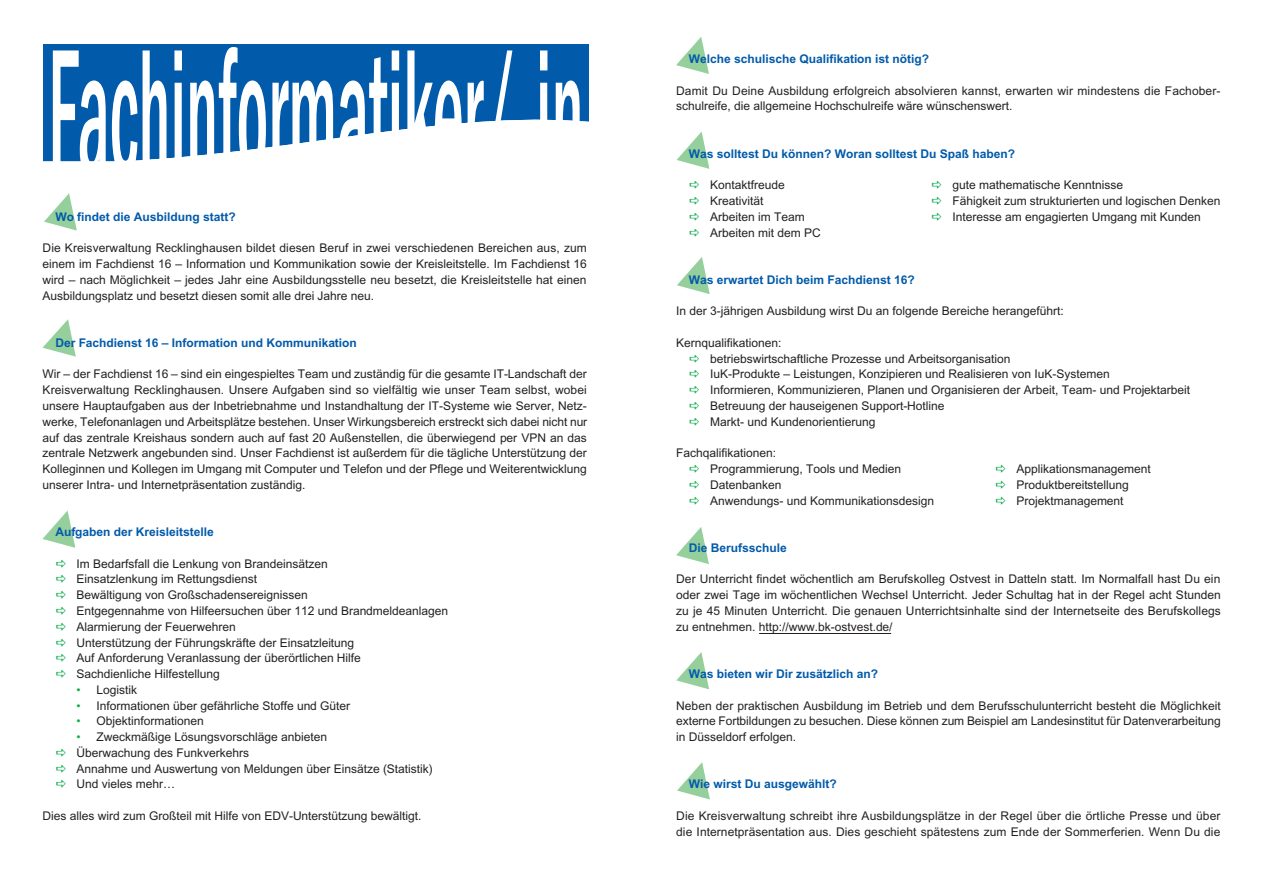
<style>
.page{position:relative;width:1263px;height:893px;background:#fff}
.page>*{position:absolute;margin:0;border:0;box-sizing:border-box;transform-origin:0 0}
.t1{font:500 condensed 185.25px "Franklin Gothic";color:#fff;scale:.38 1}
.t2{font:12px/15.8px "Arial";color:#231f20}
.t3{font:700 12px "Arial";color:#015aaa}
.s1{color:#0cae4c}
</style>
<div class="page">
<svg style="left:43px;top:510px;width:32px;height:38px"></svg>
<svg style="left:676px;top:132px;width:33px;height:37px"></svg>
<svg style="left:676px;top:37px;width:33px;height:37px"></svg>
<svg style="left:676px;top:527px;width:33px;height:37px"></svg>
<svg style="left:43px;top:319px;width:33px;height:38px"></svg>
<svg style="left:44px;top:193px;width:33px;height:38px"></svg>
<div style="left:43px;top:44px;width:546px;height:128px;background:#015aaa"></div>
<svg style="left:43px;top:119px;width:546px;height:53px"></svg>
<svg style="left:676px;top:652px;width:33px;height:37px"></svg>
<svg style="left:677px;top:762px;width:33px;height:37px"></svg>
<svg style="left:677px;top:257px;width:33px;height:37px"></svg>
<hr style="left:759px;top:633px;width:132px;height:1px;background:#231f20">
<h1 class="t1" style="left:48px;top:50px;width:1410px">Fachinformatiker/-in</h1>
<p class="t3" style="left:689px;top:54px;width:242px">Welche schulische Qualifikation ist nötig?</p>
<p class="t2" style="left:676px;top:84px;width:546px">Damit Du Deine Ausbildung erfolgreich absolvieren kannst, erwarten wir mindestens die Fachober&shy;schulreife, die allgemeine Hochschulreife wäre wünschenswert.</p>
<p class="t3" style="left:689px;top:149px;width:328px">Was solltest Du können? Woran solltest Du Spaß haben?</p>
<p class="t2" style="left:710px;top:178px;width:76px">Kontaktfreude</p>
<p class="t2" style="left:952px;top:178px;width:172px">gute mathematische Kenntnisse</p>
<p class="t2" style="left:710px;top:194px;width:55px">Kreativität</p>
<p class="t2" style="left:952px;top:194px;width:269px">Fähigkeit zum strukturierten und logischen Denken</p>
<p class="t2" style="left:710px;top:210px;width:96px">Arbeiten im Team</p>
<p class="t2" style="left:952px;top:210px;width:250px">Interesse am engagierten Umgang mit Kunden</p>
<p class="t2" style="left:710px;top:226px;width:112px">Arbeiten mit dem PC</p>
<p class="t3" style="left:689px;top:275px;width:227px">Was erwartet Dich beim Fachdienst 16?</p>
<p class="t2" style="left:676px;top:304px;width:389px">In der 3-jährigen Ausbildung wirst Du an folgende Bereiche herangeführt:</p>
<p class="t2" style="left:710px;top:336px;width:482px;text-indent:-34px">Kernqualifikationen:<br>betriebswirtschaftliche Prozesse und Arbeitsorganisation<br>IuK-Produkte – Leistungen, Konzipieren und Realisieren von IuK-Systemen<br>Informieren, Kommunizieren, Planen und Organisieren der Arbeit, Team- und Projektarbeit Betreuung der hauseigenen Support-Hotline<br>Markt- und Kundenorientierung</p>
<p class="t2" style="left:710px;top:446px;width:193px;text-indent:-34px">Fachqalifikationen:<br>Programmierung, Tools und Medien</p>
<p class="t3" style="left:55px;top:212px;width:182px">Wo findet die Ausbildung statt?</p>
<p class="t2" style="left:43px;top:241px;width:546px;text-align:justify">Die Kreisverwaltung Recklinghausen bildet diesen Beruf in zwei verschiedenen Bereichen aus, zum einem im Fachdienst 16 – Information und Kommunikation sowie der Kreisleitstelle. Im Fachdienst 16 wird – nach Möglichkeit – jedes Jahr eine Ausbildungsstelle neu besetzt, die Kreisleitstelle hat einen Ausbildungsplatz und besetzt diesen somit alle drei Jahre neu.</p>
<p class="t3" style="left:55px;top:338px;width:303px">Der Fachdienst 16 – Information und Kommunikation</p>
<p class="t2" style="left:43px;top:367px;width:546px;text-align:justify">Wir – der Fachdienst 16 – sind ein eingespieltes Team und zuständig für die gesamte IT-Landschaft der Kreisverwaltung Recklinghausen. Unsere Aufgaben sind so vielfältig wie unser Team selbst, wobei unsere Hauptaufgaben aus der Inbetriebnahme und Instandhaltung der IT-Systeme wie Server, Netz&shy;werke, Telefonanlagen und Arbeitsplätze bestehen. Unser Wirkungsbereich erstreckt sich dabei nicht nur auf das zentrale Kreishaus sondern auch auf fast 20 Außenstellen, die überwiegend per VPN an das zentrale Netzwerk angebunden sind. Unser Fachdienst ist außerdem für die tägliche Unterstützung der Kolleginnen und Kollegen im Umgang mit Computer und Telefon und der Pflege und Weiterentwicklung unserer Intra- und Internetpräsentation zuständig.</p>
<p class="t3" style="left:55px;top:528px;width:160px">Aufgaben der Kreisleitstelle</p>
<p class="t2" style="left:77px;top:557px;width:373px">Im Bedarfsfall die Lenkung von Brandeinsätzen<br>Einsatzlenkung im Rettungsdienst<br>Bewältigung von Großschadensereignissen<br>Entgegennahme von Hilfeersuchen über 112 und Brandmeldeanlagen Alarmierung der Feuerwehren<br>Unterstützung der Führungskräfte der Einsatzleitung<br>Auf Anforderung Veranlassung der überörtlichen Hilfe<br>Sachdienliche Hilfestellung</p>
<p class="t2" style="left:77px;top:683px;width:62px"><span class="s1">•</span> Logistik</p>
<p class="t2" style="left:77px;top:699px;width:275px"><span class="s1">•</span> Informationen über gefährliche Stoffe und Güter</p>
<p class="t2" style="left:77px;top:714px;width:129px"><span class="s1">•</span> Objektinformationen</p>
<p class="t2" style="left:77px;top:730px;width:358px"><span class="s1">•</span> Zweckmäßige Lösungsvorschläge anbieten<br>Überwachung des Funkverkehrs<br>Annahme und Auswertung von Meldungen über Einsätze (Statistik)<br>Und vieles mehr…</p>
<p class="t2" style="left:43px;top:809px;width:380px">Dies alles wird zum Großteil mit Hilfe von EDV-Unterstützung bewältigt.</p>
<p class="t2" style="left:1016px;top:462px;width:136px">Applikationsmanagement</p>
<p class="t2" style="left:710px;top:478px;width:73px">Datenbanken</p>
<p class="t2" style="left:1016px;top:478px;width:114px">Produktbereitstellung</p>
<p class="t2" style="left:710px;top:494px;width:225px">Anwendungs- und Kommunikationsdesign</p>
<p class="t2" style="left:1016px;top:494px;width:109px">Projektmanagement</p>
<p class="t3" style="left:689px;top:543px;width:99px">Die Berufsschule</p>
<p class="t2" style="left:676px;top:572px;width:546px;text-align:justify">Der Unterricht findet wöchentlich am Berufskolleg Ostvest in Datteln statt. Im Normalfall hast Du ein oder zwei Tage im wöchentlichen Wechsel Unterricht. Jeder Schultag hat in der Regel acht Stunden zu je 45 Minuten Unterricht. Die genauen Unterrichtsinhalte sind der Internetseite des Berufskollegs zu entnehmen. http://www.bk-ostvest.de/</p>
<p class="t3" style="left:689px;top:669px;width:191px">Was bieten wir Dir zusätzlich an?</p>
<p class="t2" style="left:676px;top:699px;width:546px;text-align:justify">Neben der praktischen Ausbildung im Betrieb und dem Berufsschulunterricht besteht die Möglichkeit externe Fortbildungen zu besuchen. Diese können zum Beispiel am Landesinstitut für Datenverarbeitung in Düsseldorf erfolgen.</p>
<p class="t3" style="left:689px;top:780px;width:149px">Wie wirst Du ausgewählt?</p>
<p class="t2" style="left:676px;top:809px;width:546px">Die Kreisverwaltung schreibt ihre Ausbildungsplätze in der Regel über die örtliche Presse und über die Internetpräsentation aus. Dies geschieht spätestens zum Ende der Sommerferien. Wenn Du die</p>
</div>
